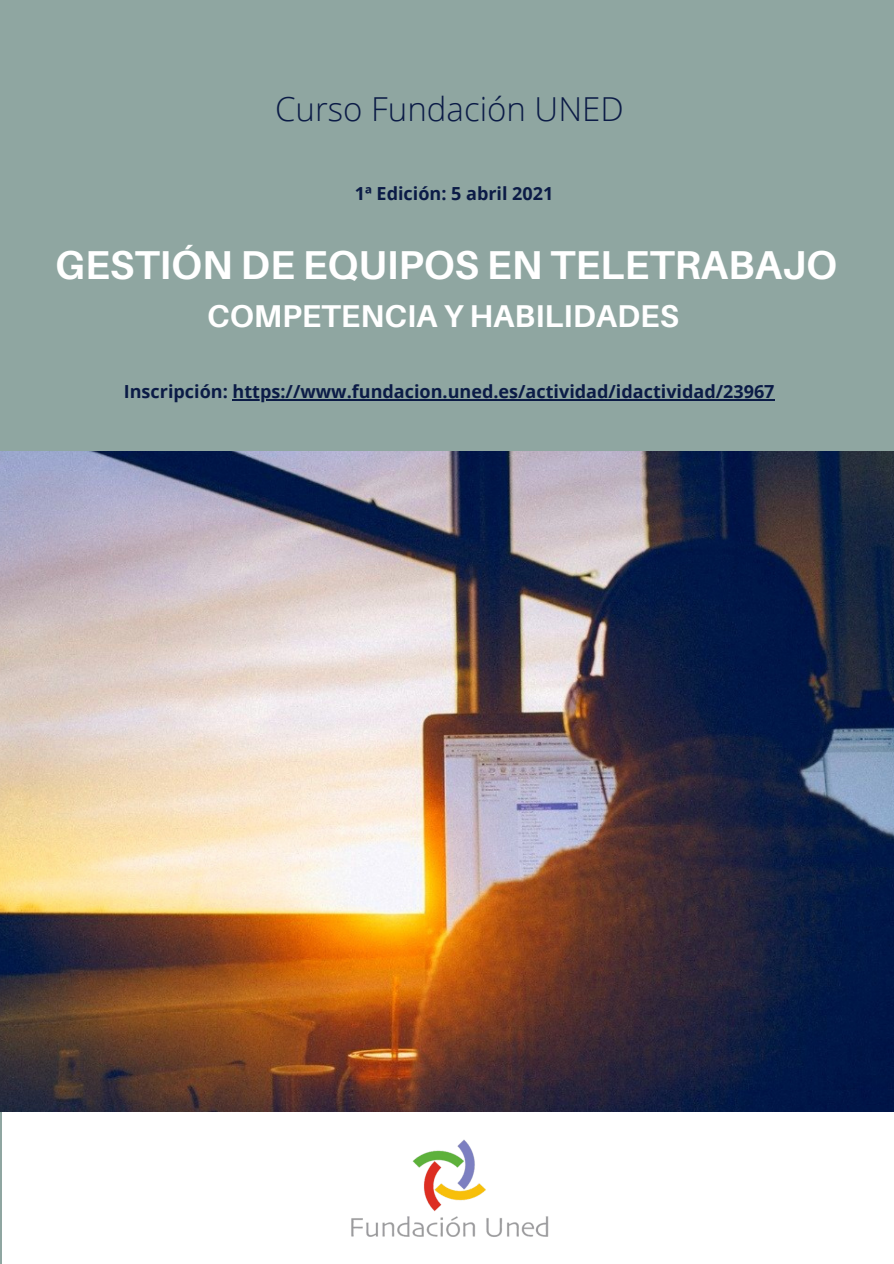
<style>
.page{position:relative;width:894px;height:1264px;background:#fff}
.page>*{position:absolute;margin:0;border:0;box-sizing:border-box;transform-origin:0 0}
.t1{font:700 40.35px "Aileron";color:#fff}
.t2{font:300 33px "Open Sans";color:#0b1b46}
.t3{font:700 31.5px "Aileron";color:#fff}
.t4{font:700 18px "Open Sans";color:#0b1b46}
</style>
<div class="page">
<div style="left:0;top:0;width:893px;height:1263px;background:#8fa6a1"></div>
<div style="left:2px;top:1111px;width:891px;height:152px;background:#fff"></div>
<img style="left:351px;top:1139px;width:198px;height:98px">
<img style="left:0;top:451px;width:893px;height:660px">
<hr style="left:232px;top:399px;width:542px;height:1px;background:#0b1b46">
<p class="t2" style="left:275px;top:86px;width:350px">Curso Fundación UNED</p>
<p class="t4" style="left:355px;top:181px;width:200px">1ª Edición: 5 abril 2021</p>
<p class="t1" style="left:55px;top:240px;width:782px">GESTIÓN DE EQUIPOS EN TELETRABAJO</p>
<p class="t3" style="left:207px;top:296px;width:473px">COMPETENCIA Y HABILIDADES</p>
<p class="t4" style="left:124px;top:379px;width:652px">Inscripción: https://www.fundacion.uned.es/actividad/idactividad/23967</p>
</div>
